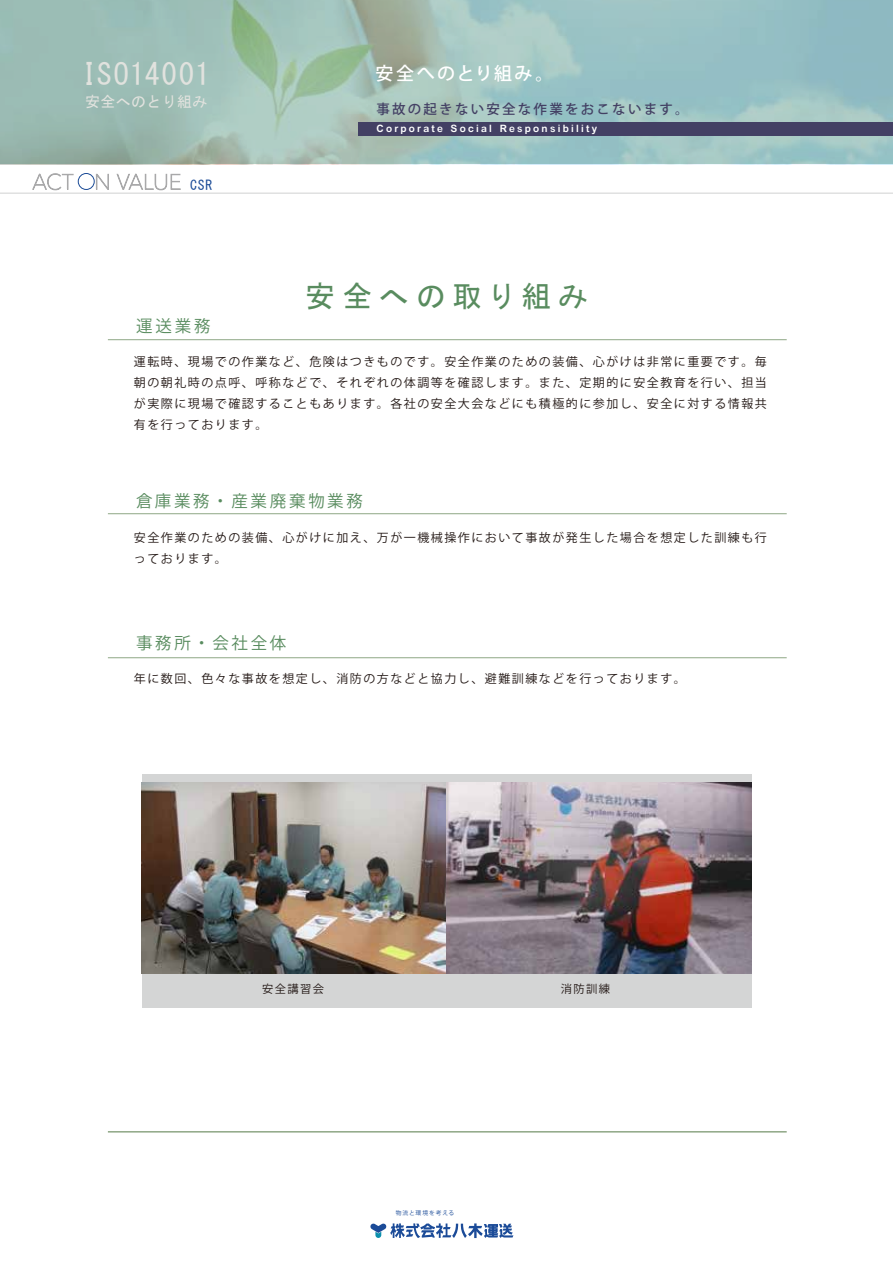
<style>
.page{position:relative;width:893px;height:1263px;background:#fff}
.page>*{position:absolute;margin:0;border:0;box-sizing:border-box;transform-origin:0 0}
.t1{font:30px "MS Gothic";letter-spacing:.205em;color:#598c5f}
.t2{font:30px "MS Gothic";letter-spacing:.035em;color:#e1e2de}
.t3{font:500 18px "Koz Go Pro";letter-spacing:.125em;color:#fff}
.t4{font:16.5px "Koz Go Pro";letter-spacing:.16em;color:#598c5f}
.t5{font:15px "MS Gothic";letter-spacing:.02em;color:#e1e2de}
.t6{font:500 13.5px "Koz Go Pr 6 N";letter-spacing:.165em;color:#434064}
.t7{font:12px/21px "Koz Go Pr 6 N";letter-spacing:.125em;color:#231815;text-align:justify}
.t8{font:11.25px "Koz Go Pr 6 N";letter-spacing:.125em;color:#231815}
.t9{font:10.2px "DFHS Gothic W7";letter-spacing:.225em;color:#fff}
.t10{font:5.85px "Koz Go Pro";letter-spacing:.15em;color:#1b4b98}
</style>
<div class="page">
<div style="left:142px;top:774px;width:609px;height:234px;background:#d4d5d5"></div>
<svg style="left:370px;top:1223px;width:143px;height:15px"></svg>
<svg style="left:32px;top:173px;width:42px;height:17px"></svg>
<svg style="left:96px;top:174px;width:13px;height:16px"></svg>
<svg style="left:117px;top:174px;width:64px;height:17px"></svg>
<hr style="left:0;top:193px;width:893px;height:1px;background:#d0d1d1">
<hr style="left:108px;top:1131px;width:679px;height:1px;background:#8ea785">
<hr style="left:108px;top:657px;width:679px;height:1px;background:#8ea785">
<hr style="left:108px;top:513px;width:679px;height:1px;background:#8ea785">
<hr style="left:108px;top:339px;width:679px;height:1px;background:#8ea785">
<div style="left:78px;top:173px;width:17px;height:17px;border:1px solid #1b4b97;border-radius:50%"></div>
<svg style="left:0;top:0;width:893px;height:164px;background:#9dbfba"></svg>
<div style="left:359px;top:122px;width:534px;height:13px;background:#434064"></div>
<img style="left:142px;top:783px;width:609px;height:190px">
<h1 class="t2" style="left:82px;top:59px;width:130px">ISO14001</h1>
<h2 class="t3" style="left:375px;top:61px;width:180px">安全へのとり組み。</h2>
<p class="t5" style="left:85px;top:94px;width:124px">安全へのとり組み</p>
<p class="t6" style="left:376px;top:101px;width:314px">事故の起きない安全な作業をおこないます。</p>
<p class="t9" style="left:377px;top:123px;width:222px">Corporate Social Responsibility</p>
<h3 class="t4" style="left:136px;top:315px;width:76px">運送業務</h3>
<h1 class="t1" style="left:305px;top:281px;width:285px">安全への取り組み</h1>
<p class="t7" style="left:134px;top:351px;width:634px">運転時、現場での作業など、危険はつきものです。安全作業のための装備、心がけは非常に重要です。毎朝の朝礼時の点呼、呼称などで、それぞれの体調等を確認します。また、定期的に安全教育を行い、担当が実際に現場で確認することもあります。各社の安全大会などにも積極的に参加し、安全に対する情報共有を行っております。</p>
<h3 class="t4" style="left:136px;top:491px;width:228px">倉庫業務・産業廃棄物業務</h3>
<p class="t7" style="left:134px;top:527px;width:634px">安全作業のための装備、心がけに加え、万が一機械操作において事故が発生した場合を想定した訓練も行っております。</p>
<h3 class="t4" style="left:136px;top:632px;width:152px">事務所・会社全体</h3>
<p class="t7" style="left:134px;top:668px;width:553px">年に数回、色々な事故を想定し、消防の方などと協力し、避難訓練などを行っております。</p>
<p class="t8" style="left:262px;top:982px;width:63px">安全講習会</p>
<p class="t8" style="left:561px;top:982px;width:51px">消防訓練</p>
<p class="t10" style="left:396px;top:1209px;width:60px">物流と環境を考える</p>
</div>
